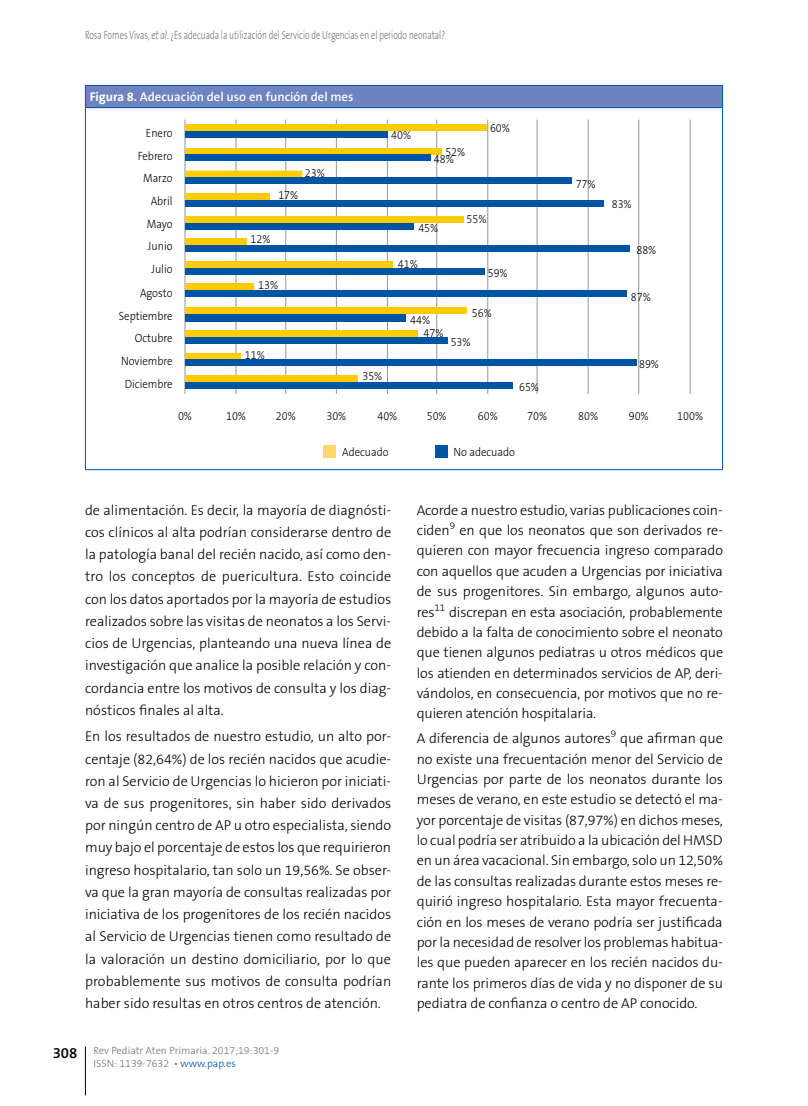
<style>
.page{position:relative;width:808px;height:1106px;background:#fff}
.page>*{position:absolute;margin:0;border:0;box-sizing:border-box;transform-origin:0 0}
.t1{font:600 15px "The Sans B Plus W6";color:#000}
.t2{font:300 14.25px/20.4px "The Sans B Plus W3";letter-spacing:-.005em;color:#000;text-align:justify}
.t3{font:600 12.75px "The Sans B Plus W6";color:#fff}
.t4{font:300 12px/22.8px "The Sans B Plus W3";color:#000;scale:.9 1}
.t5{font:300 12px "The Sans B Plus W3";color:#6a747b;scale:.7 1}
.t6{font:300 10.5px/13.2px "The Sans B Plus W3";color:#6a747b}
.s1{font-style:italic}
.s2{font-family:"The Sans B Plus W7";font-weight:700}
.s3{color:#0054a4}
</style>
<div class="page">
<hr style="left:85px;top:1046px;width:1px;height:49px;background:#000">
<div style="left:85px;top:85px;width:637px;height:23px;background:#6d84c0"></div>
<svg style="left:85px;top:86px;width:1px;height:21px"></svg>
<svg style="left:722px;top:86px;width:1px;height:21px"></svg>
<hr style="left:85px;top:85px;width:638px;height:1px;background:#0054a4">
<hr style="left:85px;top:108px;width:1px;height:361px;background:#0054a4">
<hr style="left:722px;top:108px;width:1px;height:361px;background:#0054a4">
<hr style="left:85px;top:107px;width:638px;height:1px;background:#0054a4">
<hr style="left:85px;top:469px;width:638px;height:1px;background:#0054a4">
<hr style="left:185px;top:120px;width:1px;height:274px;background:#939598">
<hr style="left:236px;top:120px;width:1px;height:274px;background:#939598">
<hr style="left:285px;top:120px;width:1px;height:274px;background:#939598">
<hr style="left:336px;top:120px;width:1px;height:274px;background:#939598">
<hr style="left:387px;top:120px;width:1px;height:274px;background:#939598">
<hr style="left:436px;top:120px;width:1px;height:274px;background:#939598">
<hr style="left:487px;top:120px;width:1px;height:274px;background:#939598">
<hr style="left:537px;top:120px;width:1px;height:274px;background:#939598">
<hr style="left:588px;top:120px;width:1px;height:274px;background:#939598">
<hr style="left:638px;top:120px;width:1px;height:274px;background:#939598">
<hr style="left:690px;top:120px;width:1px;height:274px;background:#939598">
<div style="left:323px;top:445px;width:13px;height:13px;background:#ffd869"></div>
<div style="left:435px;top:445px;width:13px;height:13px;background:#0054a4"></div>
<div style="left:185px;top:124px;width:302px;height:6px;background:#ffcb05"></div>
<div style="left:185px;top:148px;width:257px;height:6px;background:#ffcb05"></div>
<svg style="left:185px;top:171px;width:117px;height:6px"></svg>
<div style="left:185px;top:193px;width:85px;height:7px;background:#ffcb05"></div>
<div style="left:185px;top:216px;width:278px;height:7px;background:#ffcb05"></div>
<div style="left:185px;top:238px;width:61px;height:7px;background:#ffcb05"></div>
<div style="left:185px;top:261px;width:208px;height:7px;background:#ffcb05"></div>
<div style="left:185px;top:283px;width:69px;height:7px;background:#ffcb05"></div>
<div style="left:185px;top:307px;width:281px;height:7px;background:#ffcb05"></div>
<div style="left:185px;top:330px;width:233px;height:7px;background:#ffcb05"></div>
<div style="left:185px;top:353px;width:56px;height:6px;background:#ffcb05"></div>
<div style="left:185px;top:375px;width:173px;height:6px;background:#ffcb05"></div>
<div style="left:185px;top:131px;width:203px;height:6px;background:#0054a4"></div>
<div style="left:185px;top:154px;width:245px;height:7px;background:#0054a4"></div>
<div style="left:185px;top:177px;width:387px;height:7px;background:#0054a4"></div>
<div style="left:185px;top:200px;width:419px;height:7px;background:#0054a4"></div>
<div style="left:185px;top:223px;width:228px;height:6px;background:#0054a4"></div>
<div style="left:185px;top:245px;width:445px;height:6px;background:#0054a4"></div>
<div style="left:185px;top:268px;width:299px;height:7px;background:#0054a4"></div>
<div style="left:185px;top:290px;width:442px;height:7px;background:#0054a4"></div>
<div style="left:185px;top:314px;width:221px;height:7px;background:#0054a4"></div>
<div style="left:185px;top:337px;width:263px;height:7px;background:#0054a4"></div>
<div style="left:185px;top:359px;width:451px;height:7px;background:#0054a4"></div>
<div style="left:185px;top:381px;width:328px;height:7px;background:#0054a4"></div>
<p class="t5" style="left:85px;top:27px;width:516px">Rosa Fornes Vivas, <span class="s1">et al</span>. ¿Es adecuada la utilización del Servicio de Urgencias en el periodo neonatal?</p>
<p class="t3" style="left:90px;top:89px;width:265px"><span class="s2">Figura 8.</span> Adecuación del uso en función del mes</p>
<p class="t4" style="left:119px;top:121px;width:61px;text-align:right">Enero<br>Febrero<br>Marzo<br>Abril<br>Mayo<br>Junio<br>Julio<br>Agosto<br>Septiembre<br>Octubre</p>
<p class="t4" style="left:121px;top:350px;width:59px;line-height:22.4px">Noviembre<br>Diciembre</p>
<p class="t4" style="left:305px;top:161px;width:24px">23%</p>
<p class="t4" style="left:278px;top:184px;width:24px">17%</p>
<p class="t4" style="left:250px;top:227px;width:24px">12%</p>
<p class="t4" style="left:258px;top:273px;width:24px">13%</p>
<p class="t4" style="left:245px;top:343px;width:24px">11%</p>
<p class="t4" style="left:391px;top:124px;width:24px">40%</p>
<p class="t4" style="left:445px;top:141px;width:24px">52%</p>
<p class="t4" style="left:434px;top:148px;width:24px">48%</p>
<p class="t4" style="left:490px;top:117px;width:24px">60%</p>
<p class="t4" style="left:362px;top:365px;width:24px">35%</p>
<p class="t4" style="left:418px;top:216px;width:24px">45%</p>
<p class="t4" style="left:398px;top:252px;width:24px">41%</p>
<p class="t4" style="left:466px;top:208px;width:24px">55%</p>
<p class="t4" style="left:488px;top:261px;width:24px">59%</p>
<p class="t4" style="left:423px;top:313px;width:24px;line-height:12.9px;text-indent:-13px">44%<br>47%</p>
<p class="t4" style="left:472px;top:301px;width:24px">56%</p>
<p class="t4" style="left:451px;top:331px;width:24px">53%</p>
<p class="t4" style="left:519px;top:375px;width:24px">65%</p>
<p class="t4" style="left:576px;top:172px;width:24px">77%</p>
<p class="t4" style="left:612px;top:193px;width:24px">83%</p>
<p class="t4" style="left:636px;top:238px;width:24px">88%</p>
<p class="t4" style="left:631px;top:285px;width:24px">87%</p>
<p class="t4" style="left:639px;top:352px;width:24px">89%</p>
<p class="t4" style="left:178px;top:405px;width:17px">0%</p>
<p class="t4" style="left:226px;top:405px;width:24px">10%</p>
<p class="t4" style="left:276px;top:405px;width:24px">20%</p>
<p class="t4" style="left:326px;top:405px;width:24px">30%</p>
<p class="t4" style="left:377px;top:405px;width:24px">40%</p>
<p class="t4" style="left:427px;top:405px;width:24px">50%</p>
<p class="t4" style="left:478px;top:405px;width:24px">60%</p>
<p class="t4" style="left:527px;top:405px;width:24px">70%</p>
<p class="t4" style="left:578px;top:405px;width:24px">80%</p>
<p class="t4" style="left:629px;top:405px;width:24px">90%</p>
<p class="t4" style="left:677px;top:405px;width:30px">100%</p>
<p class="t4" style="left:342px;top:440px;width:53px">Adecuado</p>
<p class="t4" style="left:454px;top:440px;width:70px">No adecuado</p>
<p class="t2" style="left:85px;top:499px;width:308px;line-height:22.2px">de alimentación. Es decir, la mayoría de diagnósti&shy;cos clínicos al alta podrían considerarse dentro de la patología banal del recién nacido, así como den&shy;tro los conceptos de puericultura. Esto coincide con los datos aportados por la mayoría de estudios realizados sobre las visitas de neonatos a los Servi&shy;cios de Urgencias, planteando una nueva línea de investigación que analice la posible relación y con&shy;cordancia entre los motivos de consulta y los diag&shy;nósticos finales al alta.</p>
<p class="t2" style="left:85px;top:725px;width:308px;line-height:22.2px">En los resultados de nuestro estudio, un alto por&shy;centaje (82,64%) de los recién nacidos que acudie&shy;ron al Servicio de Urgencias lo hicieron por iniciati&shy;va de sus progenitores, sin haber sido derivados por ningún centro de AP u otro especialista, siendo muy bajo el porcentaje de estos los que requirieron ingreso hospitalario, tan solo un 19,56%. Se obser&shy;va que la gran mayoría de consultas realizadas por iniciativa de los progenitores de los recién nacidos al Servicio de Urgencias tienen como resultado de la valoración un destino domiciliario, por lo que probablemente sus motivos de consulta podrían haber sido resultas en otros centros de atención.</p>
<p class="t1" style="left:53px;top:1042px;width:26px">308</p>
<p class="t6" style="left:94px;top:1044px;width:187px">Rev Pediatr Aten Primaria. 2017;19:301-9<br>ISSN: 1139-7632 • <span class="s3">www.pap.es</span></p>
<p class="t2" style="left:417px;top:499px;width:308px">Acorde a nuestro estudio, varias publicaciones coin&shy;ciden<sup>9</sup> en que los neonatos que son derivados re&shy;quieren con mayor frecuencia ingreso comparado con aquellos que acuden a Urgencias por iniciativa de sus progenitores. Sin embargo, algunos auto&shy;res<sup>11</sup> discrepan en esta asociación, probablemente debido a la falta de conocimiento sobre el neonato que tienen algunos pediatras u otros médicos que los atienden en determinados servicios de AP, deri&shy;vándolos, en consecuencia, por motivos que no re&shy;quieren atención hospitalaria.</p>
<p class="t2" style="left:417px;top:728px;width:308px">A diferencia de algunos autores<sup>9</sup> que afirman que no existe una frecuentación menor del Servicio de Urgencias por parte de los neonatos durante los meses de verano, en este estudio se detectó el ma&shy;yor porcentaje de visitas (87,97%) en dichos meses, lo cual podría ser atribuido a la ubicación del HMSD en un área vacacional. Sin embargo, solo un 12,50% de las consultas realizadas durante estos meses re&shy;quirió ingreso hospitalario. Esta mayor frecuenta&shy;ción en los meses de verano podría ser justificada por la necesidad de resolver los problemas habitua&shy;les que pueden aparecer en los recién nacidos du&shy;rante los primeros días de vida y no disponer de su pediatra de confianza o centro de AP conocido.</p>
</div>
